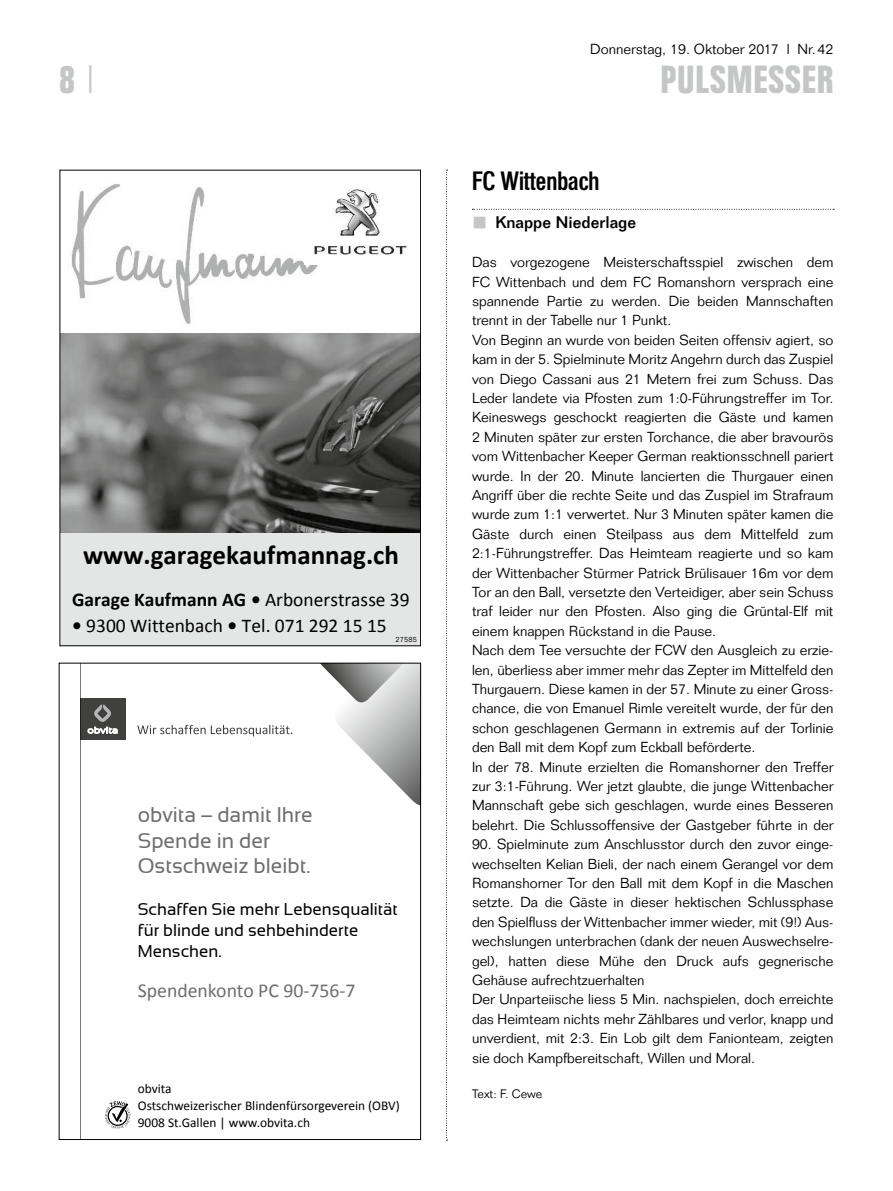
<style>
.page{position:relative;width:893px;height:1191px;background:#fff}
.page>*{position:absolute;margin:0;border:0;box-sizing:border-box;transform-origin:0 0}
.t1{font:700 39px "Folio Condensed BQ";letter-spacing:.03em;color:#c5c6c6}
.t2{font:700 27px "Calibri";color:#000}
.t3{font:500 26.25px "Folio Condensed BQ";color:#000}
.t4{font:21.15px/25.3px "Sansation";color:#6e6e6e}
.t5{font:19.8px "Calibri";color:#6e6e6e}
.t6{font:700 19.5px "Calibri";color:#000}
.t7{font:19.5px "Calibri";color:#000}
.t8{font:16.95px/21.1px "Sansation";color:#000}
.t9{font:500 16.5px "Folio";color:#000}
.t10{font:300 14.25px/19.4px "Folio";color:#000}
.t11{font:13.35px/17px "Calibri";color:#000}
.t12{font:300 12px "Folio";color:#000}
.t13{font:300 7.5px "Folio";letter-spacing:.02em;color:#000}
.s1{font-family:"Folio";font-weight:300}
.s2{font-weight:400}
.s3{font-weight:700}
.s4{font-family:"Calibri"}
</style>
<div class="page">
<svg style="left:446px;top:170px;width:1px;height:970px"></svg>
<svg style="left:472px;top:209px;width:362px;height:1px"></svg>
<svg style="left:60px;top:170px;width:361px;height:476px"></svg>
<svg style="left:81px;top:698px;width:212px;height:431px"></svg>
<svg style="left:321px;top:663px;width:101px;height:150px"></svg>
<p class="t10" style="left:590px;top:39px;width:245px">Donnerstag, 19. Oktober 2017 l Nr.42</p>
<h1 class="t1" style="left:60px;top:58px;width:37px">8 <span class="s1">|</span></h1>
<h1 class="t1" style="left:661px;top:58px;width:174px">PULSMESSER</h1>
<h2 class="t2" style="left:83px;top:538px;width:317px">www.garagekaufmannag.ch</h2>
<h3 class="t6" style="left:72px;top:587px;width:339px">Garage Kaufmann AG • <span class="s2">Arbonerstrasse 39</span></h3>
<h3 class="t7" style="left:72px;top:613px;width:316px"><span class="s3">•</span> 9300 Wittenbach <span class="s3">•</span> Tel. 071 292 15 15</h3>
<p class="t13" style="left:396px;top:635px;width:23px">27585</p>
<h3 class="t4" style="left:138px;top:802px;width:177px">obvita <span class="s4">–</span> damit Ihre<br>Spende in der<br>Ostschweiz bleibt.</h3>
<p class="t8" style="left:138px;top:898px;width:262px">Schaffen Sie mehr Lebensqualität für blinde und sehbehinderte<br>Menschen.</p>
<h3 class="t5" style="left:138px;top:978px;width:219px">Spendenkonto PC 90-756-7</h3>
<p class="t11" style="left:138px;top:1080px;width:264px">obvita<br>Ostschweizerischer Blindenfürsorgeverein (OBV)<br>9008 St.Gallen | www.obvita.ch</p>
<h3 class="t3" style="left:472px;top:166px;width:129px">FC Wittenbach</h3>
<p class="t9" style="left:495px;top:213px;width:142px">Knappe Niederlage</p>
<p class="t10" style="left:472px;top:252px;width:363px">Das vorgezogene Meisterschaftsspiel zwischen dem FC Wittenbach und dem FC Romanshorn versprach eine spannende Partie zu werden. Die beiden Mannschaften trennt in der Tabelle nur 1 Punkt.<br>Von Beginn an wurde von beiden Seiten offensiv agiert, so kam in der 5. Spielminute Moritz Angehrn durch das Zuspiel von Diego Cassani aus 21 Metern frei zum Schuss. Das Leder landete via Pfosten zum 1:0-Führungstreffer im Tor.<br>Keineswegs geschockt reagierten die Gäste und kamen 2 Minuten später zur ersten Torchance, die aber bravourös vom Wittenbacher Keeper German reaktionsschnell pariert wurde. In der 20. Minute lancierten die Thurgauer einen Angriff über die rechte Seite und das Zuspiel im Strafraum wurde zum 1:1 verwertet. Nur 3 Minuten später kamen die Gäste durch einen Steilpass aus dem Mittelfeld zum 2:1-Führungstreffer. Das Heimteam reagierte und so kam der Wittenbacher Stürmer Patrick Brülisauer 16m vor dem Tor an den Ball, versetzte den Verteidiger, aber sein Schuss traf leider nur den Pfosten. Also ging die Grüntal-Elf mit einem knappen Rückstand in die Pause.<br>Nach dem Tee versuchte der FCW den Ausgleich zu erzie&shy;len, überliess aber immer mehr das Zepter im Mittelfeld den Thurgauern. Diese kamen in der 57. Minute zu einer Gross&shy;chance, die von Emanuel Rimle vereitelt wurde, der für den schon geschlagenen Germann in extremis auf der Torlinie den Ball mit dem Kopf zum Eckball beförderte.<br>In der 78. Minute erzielten die Romanshorner den Treffer zur 3:1-Führung. Wer jetzt glaubte, die junge Wittenbacher Mannschaft gebe sich geschlagen, wurde eines Besseren belehrt. Die Schlussoffensive der Gastgeber führte in der</p>
<p class="t10" style="left:472px;top:834px;width:363px">90. Spielminute zum Anschlusstor durch den zuvor einge&shy;wechselten Kelian Bieli, der nach einem Gerangel vor dem Romanshorner Tor den Ball mit dem Kopf in die Maschen setzte. Da die Gäste in dieser hektischen Schlussphase den Spielfluss der Wittenbacher immer wieder, mit (9!) Aus&shy;wechslungen unterbrachen (dank der neuen Auswechselre&shy;gel), hatten diese Mühe den Druck aufs gegnerische Gehäuse aufrechtzuerhalten<br>Der Unparteiische liess 5 Min. nachspielen, doch erreichte das Heimteam nichts mehr Zählbares und verlor, knapp und unverdient, mit 2:3. Ein Lob gilt dem Fanionteam, zeigten sie doch Kampfbereitschaft, Willen und Moral.</p>
<p class="t12" style="left:472px;top:1086px;width:72px">Text: F. Cewe</p>
</div>
